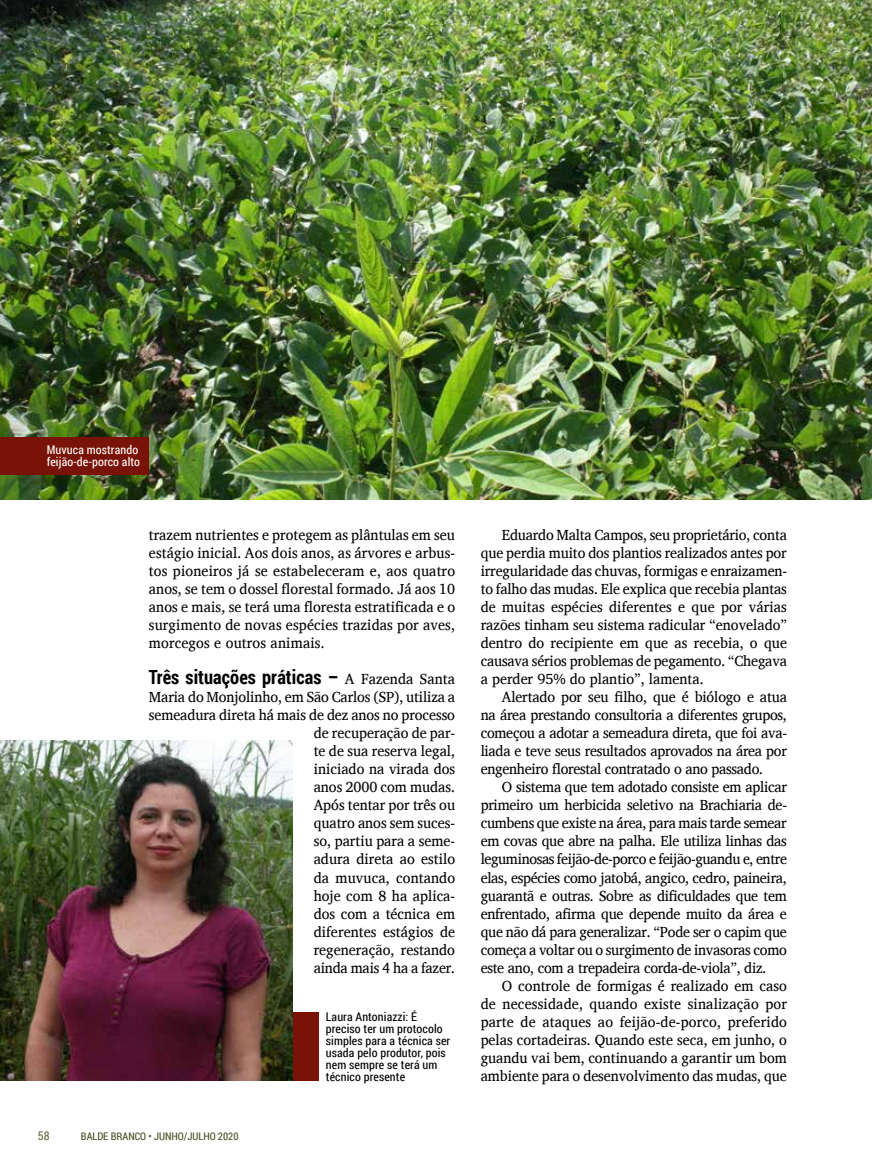
<style>
.page{position:relative;width:872px;height:1170px;background:#fff}
.page>*{position:absolute;margin:0;border:0;box-sizing:border-box;transform-origin:0 0}
.t1{font:700 19.5px "Roboto Condensed";letter-spacing:.005em;color:#000;scale:.95 1}
.t2{font:15px/18px "Charis SIL";color:#000;text-align:justify;scale:.95 1}
.t3{font:12px/12px "Roboto Condensed";letter-spacing:.01em;color:#000}
.t4{font:12px/12px "Roboto Condensed";letter-spacing:.01em;color:#fff}
.t5{font:12px "Roboto Condensed";color:#67663e}
.t6{font:10.5px "Roboto Condensed";color:#4a4b20}
.s1{font-family:"Charis SIL";font-weight:400;font-size:15px}
</style>
<div class="page">
<div style="left:288px;top:1012px;width:31px;height:68px;background:#791307"></div>
<img style="left:0;top:0;width:872px;height:499px">
<img style="left:0;top:740px;width:292px;height:340px">
<div style="left:0;top:437px;width:149px;height:38px;background:#791307"></div>
<p class="t4" style="left:47px;top:443px;width:95px">Muvuca mostrando feijão-de-porco alto</p>
<p class="t2" style="left:149px;top:526px;width:324px">trazem nutrientes e protegem as plântulas em seu estágio inicial. Aos dois anos, as árvores e arbus&shy;tos pioneiros já se estabeleceram e, aos quatro anos, se tem o dossel florestal formado. Já aos 10 anos e mais, se terá uma floresta estratificada e o surgimento de novas espécies trazidas por aves, morcegos e outros animais.</p>
<h1 class="t1" style="left:149px;top:663px;width:324px">Três situações práticas – <span class="s1">A Fazenda Santa</span></h1>
<p class="t2" style="left:149px;top:688px;width:324px;text-align:right">Maria do Monjolinho, em São Carlos (SP), utiliza a semeadura direta há mais de dez anos no processo de recuperação de par-<br>te de sua reserva legal,<br>iniciado na virada dos<br>anos 2000 com mudas.<br>Após tentar por três ou<br>quatro anos sem suces-<br>so, partiu para a seme-<br>adura direta ao estilo<br>da muvuca, contando<br>hoje com 8 ha aplica-<br>dos com a técnica em<br>diferentes estágios de<br>regeneração, restando<br>ainda mais 4 ha a fazer.</p>
<p class="t3" style="left:326px;top:1009px;width:126px">Laura Antoniazzi: É preciso ter um protocolo simples para a técnica ser usada pelo produtor, pois nem sempre se terá um técnico presente</p>
<p class="t5" style="left:38px;top:1126px;width:13px">58</p>
<p class="t6" style="left:81px;top:1128px;width:159px">BALDE BRANCO • JUNHO/JULHO 2020</p>
<p class="t2" style="left:480px;top:526px;width:324px;text-indent:21px">Eduardo Malta Campos, seu proprietário, conta que perdia muito dos plantios realizados antes por irregularidade das chuvas, formigas e enraizamen&shy;to falho das mudas. Ele explica que recebia plantas de muitas espécies diferentes e que por várias razões tinham seu sistema radicular “enovelado” dentro do recipiente em que as recebia, o que causava sérios problemas de pegamento. “Chegava a perder 95% do plantio”, lamenta.</p>
<p class="t2" style="left:480px;top:688px;width:324px;text-indent:21px">Alertado por seu filho, que é biólogo e atua na área prestando consultoria a diferentes grupos, começou a adotar a semeadura direta, que foi ava&shy;liada e teve seus resultados aprovados na área por engenheiro florestal contratado o ano passado.</p>
<p class="t2" style="left:480px;top:778px;width:324px;text-indent:21px">O sistema que tem adotado consiste em aplicar primeiro um herbicida seletivo na Brachiaria de&shy;cumbens que existe na área, para mais tarde semear em covas que abre na palha. Ele utiliza linhas das leguminosas feijão-de-porco e feijão-guandu e, entre elas, espécies como jatobá, angico, cedro, paineira, guarantã e outras. Sobre as dificuldades que tem enfrentado, afirma que depende muito da área e que não dá para generalizar. “Pode ser o capim que começa a voltar ou o surgimento de invasoras como este ano, com a trepadeira corda-de-viola”, diz.</p>
<p class="t2" style="left:480px;top:976px;width:324px;text-indent:21px">O controle de formigas é realizado em caso de necessidade, quando existe sinalização por parte de ataques ao feijão-de-porco, preferido pelas cortadeiras. Quando este seca, em junho, o guandu vai bem, continuando a garantir um bom ambiente para o desenvolvimento das mudas, que</p>
</div>
